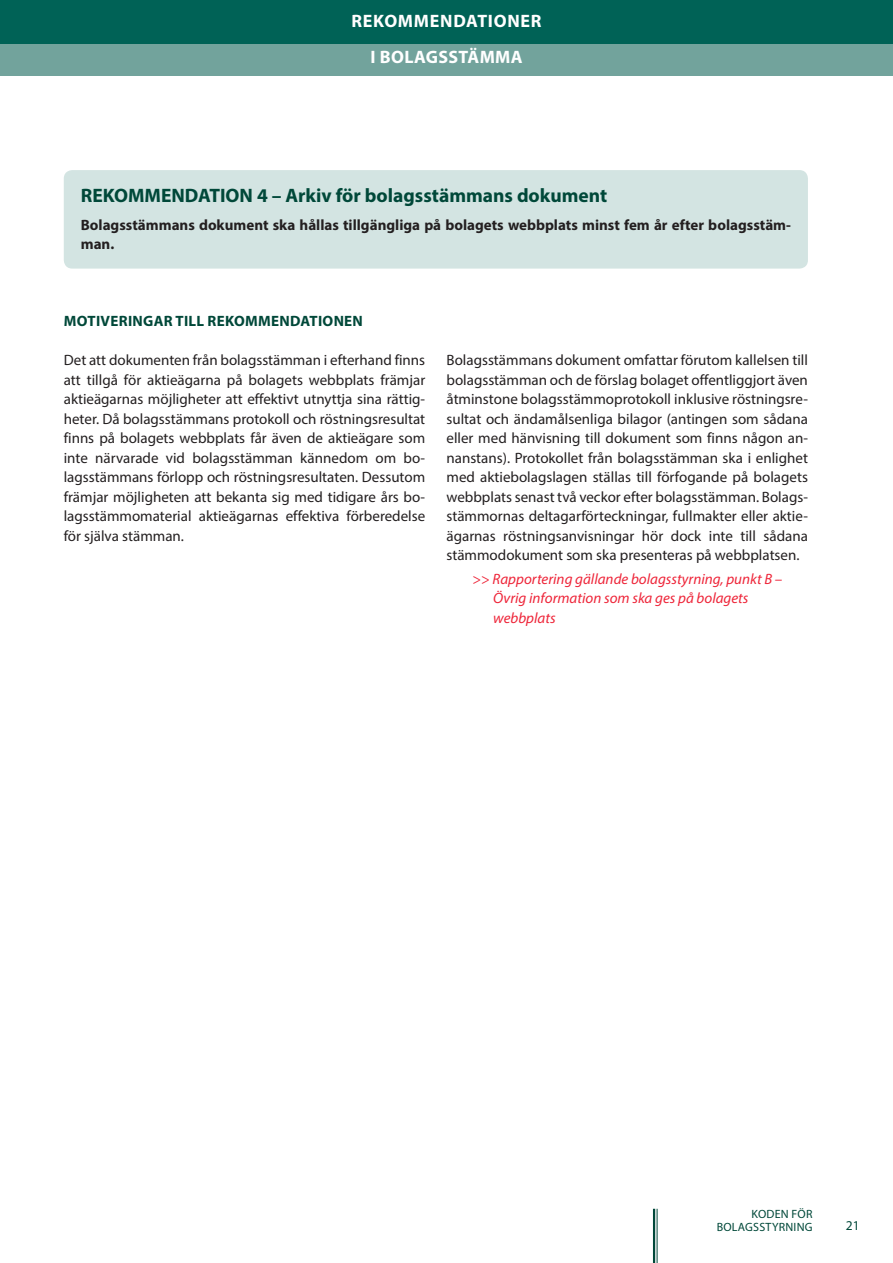
<style>
.page{position:relative;width:893px;height:1263px;background:#fff}
.page>*{position:absolute;margin:0;border:0;box-sizing:border-box;transform-origin:0 0}
.SUOSITUSOTSIKKO{font:700 19.5px "Myriad Pro";color:#004839}
.t1{font:700 18px "Myriad Pro";letter-spacing:.025em;color:#fff}
.Leipäteksti{font:15px/19.5px "Myriad Pro";color:#231f20;text-align:justify}
.Suositustaulukon_tek{font:700 15px/19.5px "Myriad Pro";color:#231f20}
.leipätekstin_nostosu{font:italic 15px/19.5px "Myriad Pro";color:#ee2539}
.SUOSITUSPERUSTELUT{font:700 15px "Myriad Pro";letter-spacing:.02em;color:#004839}
.t2{font:13.5px "Myriad Pro";color:#004839}
.t3{font:12px/13.5px "Myriad Pro";letter-spacing:.02em;color:#004839;text-align:right}
</style>
<div class="page">
<div style="left:0;top:34px;width:893px;height:42px;background:#72a39c"></div>
<div style="left:0;top:0;width:893px;height:43px;background:#006256"></div>
<hr style="left:653px;top:1209px;width:2px;height:54px;background:#004839">
<hr style="left:657px;top:1209px;width:1px;height:54px;background:#004839">
<div style="left:64px;top:170px;width:744px;height:99px;background:#d3e4e2;border-radius:9px"></div>
<p class="t1" style="left:351px;top:9px;width:192px">REKOMMENDATIONER</p>
<p class="t1" style="left:370px;top:46px;width:154px">I BOLAGSSTÄMMA</p>
<p class="SUOSITUSOTSIKKO" style="left:81px;top:182px;width:528px">REKOMMENDATION 4 – Arkiv för bolagsstämmans dokument</p>
<p class="Suositustaulukon_tek" style="left:81px;top:214px;width:712px">Bolagsstämmans dokument ska hållas tillgängliga på bolagets webbplats minst fem år efter bolagsstäm&shy;man.</p>
<p class="SUOSITUSPERUSTELUT" style="left:64px;top:311px;width:301px">MOTIVERINGAR TILL REKOMMENDATIONEN</p>
<p class="Leipäteksti" style="left:64px;top:350px;width:363px">Det att dokumenten från bolagsstämman i efterhand finns att tillgå för aktieägarna på bolagets webbplats främjar aktieägarnas möjligheter att effektivt utnyttja sina rättig&shy;heter. Då bolagsstämmans protokoll och röstningsresultat finns på bolagets webbplats får även de aktieägare som inte närvarade vid bolagsstämman kännedom om bo&shy;lagsstämmans förlopp och röstningsresultaten. Dessutom främjar möjligheten att bekanta sig med tidigare års bo&shy;lagsstämmomaterial aktieägarnas effektiva förberedelse för själva stämman.</p>
<p class="Leipäteksti" style="left:446px;top:350px;width:363px">Bolagsstämmans dokument omfattar förutom kallelsen till bolagsstämman och de förslag bolaget offentliggjort även åtminstone bolagsstämmoprotokoll inklusive röstningsre&shy;sultat och ändamålsenliga bilagor (antingen som sådana eller med hänvisning till dokument som finns någon an&shy;nanstans). Protokollet från bolagsstämman ska i enlighet med aktiebolagslagen ställas till förfogande på bolagets webbplats senast två veckor efter bolagsstämman. Bolags&shy;stämmornas deltagarförteckningar, fullmakter eller aktie&shy;ägarnas röstningsanvisningar hör dock inte till sådana stämmodokument som ska presenteras på webbplatsen.</p>
<p class="leipätekstin_nostosu" style="left:493px;top:569px;width:291px;text-indent:-21px">&gt;&gt; Rapportering gällande bolagsstyrning, punkt B –<br>Övrig information som ska ges på bolagets</p>
<p class="leipätekstin_nostosu" style="left:493px;top:608px;width:64px">webbplats</p>
<p class="t3" style="left:717px;top:1207px;width:97px">KODEN FÖR<br>BOLAGSSTYRNING</p>
<p class="t2" style="left:846px;top:1217px;width:15px">21</p>
</div>
